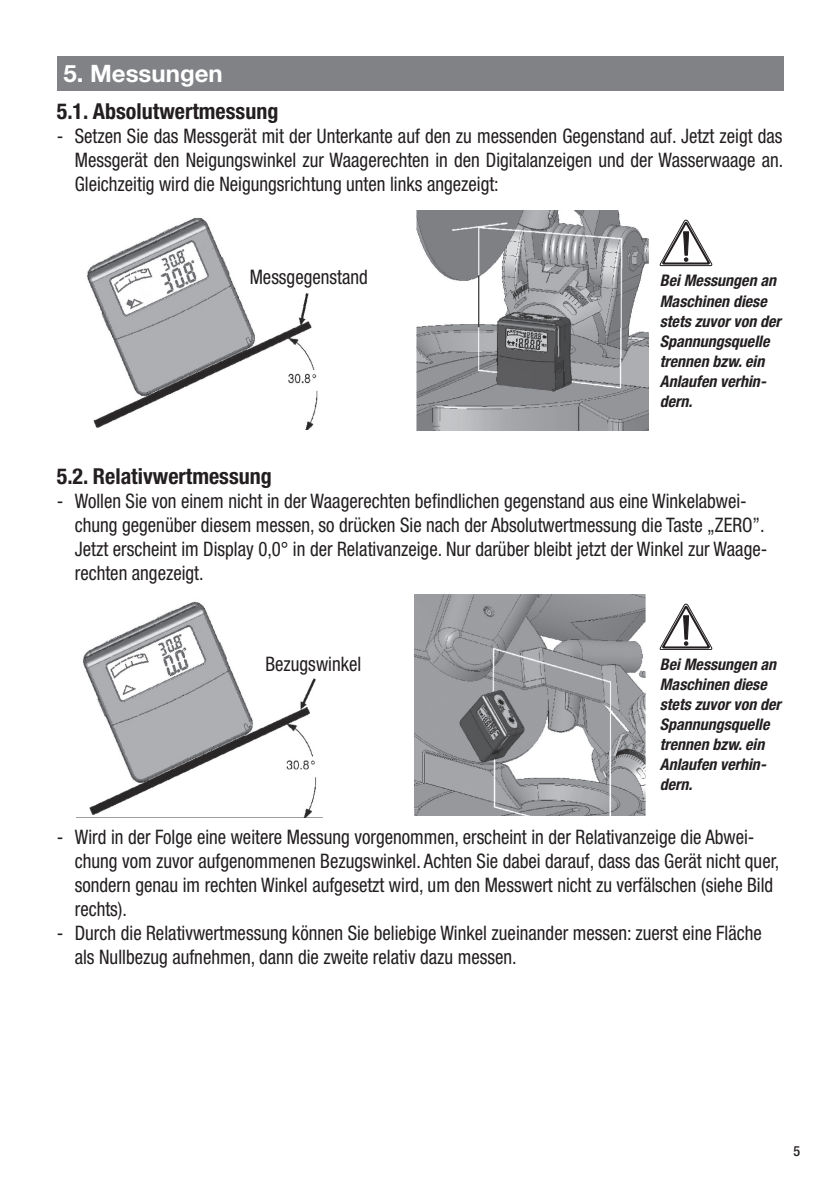
<style>
.page{position:relative;width:840px;height:1191px;background:#fff}
.page>*{position:absolute;margin:0;border:0;box-sizing:border-box;transform-origin:0 0}
.t1{font:700 24px "Helvetica Neue LT Std";color:#fff}
.t2{font:700 condensed 22px "Helvetica Neue LT Std";color:#231f20}
.t3{font:condensed 20px/24px "Helvetica Neue LT Std";color:#231f20;scale:.94 1}
.t4{font:italic 700 condensed 16px/20px "Helvetica Neue LT Std";color:#231f20}
.t5{font:500 condensed 14px "Helvetica Neue LT Std";color:#231f20}
</style>
<div class="page">
<div style="left:57px;top:57px;width:725px;height:34px;background:#808285"></div>
<img style="left:87px;top:217px;width:231px;height:212px">
<img style="left:416px;top:211px;width:231px;height:219px">
<img style="left:83px;top:601px;width:234px;height:216px">
<img style="left:414px;top:594px;width:231px;height:221px">
<svg style="left:659px;top:220px;width:52px;height:46px"></svg>
<svg style="left:659px;top:603px;width:52px;height:47px"></svg>
<p class="t1" style="left:63px;top:59px;width:161px">5. Messungen</p>
<p class="t2" style="left:57px;top:98px;width:223px">5.1. Absolutwertmessung</p>
<p class="t3" style="left:75px;top:124px;width:754px;text-align:justify;text-indent:-18px">- Setzen Sie das Messgerät mit der Unterkante auf den zu messenden Gegenstand auf. Jetzt zeigt das Messgerät den Neigungswinkel zur Waagerechten in den Digitalanzeigen und der Wasserwaage an.<br>Gleichzeitig wird die Neigungsrichtung unten links angezeigt:</p>
<p class="t3" style="left:249px;top:264px;width:127px">Messgegenstand</p>
<p class="t4" style="left:659px;top:271px;width:123px">Bei Messungen an<br>Maschinen diese stets zuvor von der<br>Spannungsquelle trennen bzw. ein<br>Anlaufen verhin&shy;dern.</p>
<p class="t2" style="left:57px;top:463px;width:216px">5.2. Relativwertmessung</p>
<p class="t3" style="left:75px;top:488px;width:738px;text-indent:-18px">- Wollen Sie von einem nicht in der Waagerechten befindlichen gegenstand aus eine Winkelabwei&shy;chung gegenüber diesem messen, so drücken Sie nach der Absolutwertmessung die Taste „ZERO”.<br>Jetzt erscheint im Display 0,0° in der Relativanzeige. Nur darüber bleibt jetzt der Winkel zur Waage&shy;rechten angezeigt.</p>
<p class="t3" style="left:265px;top:651px;width:104px">Bezugswinkel</p>
<p class="t4" style="left:659px;top:655px;width:123px">Bei Messungen an<br>Maschinen diese stets zuvor von der<br>Spannungsquelle trennen bzw. ein<br>Anlaufen verhin&shy;dern.</p>
<p class="t3" style="left:75px;top:824px;width:750px;text-indent:-18px">- Wird in der Folge eine weitere Messung vorgenommen, erscheint in der Relativanzeige die Abwei&shy;chung vom zuvor aufgenommenen Bezugswinkel. Achten Sie dabei darauf, dass das Gerät nicht quer, sondern genau im rechten Winkel aufgesetzt wird, um den Messwert nicht zu verfälschen (siehe Bild rechts).</p>
<p class="t3" style="left:75px;top:920px;width:732px;text-indent:-18px">- Durch die Relativwertmessung können Sie beliebige Winkel zueinander messen: zuerst eine Fläche als Nullbezug aufnehmen, dann die zweite relativ dazu messen.</p>
<p class="t5" style="left:793px;top:1142px;width:8px">5</p>
</div>
